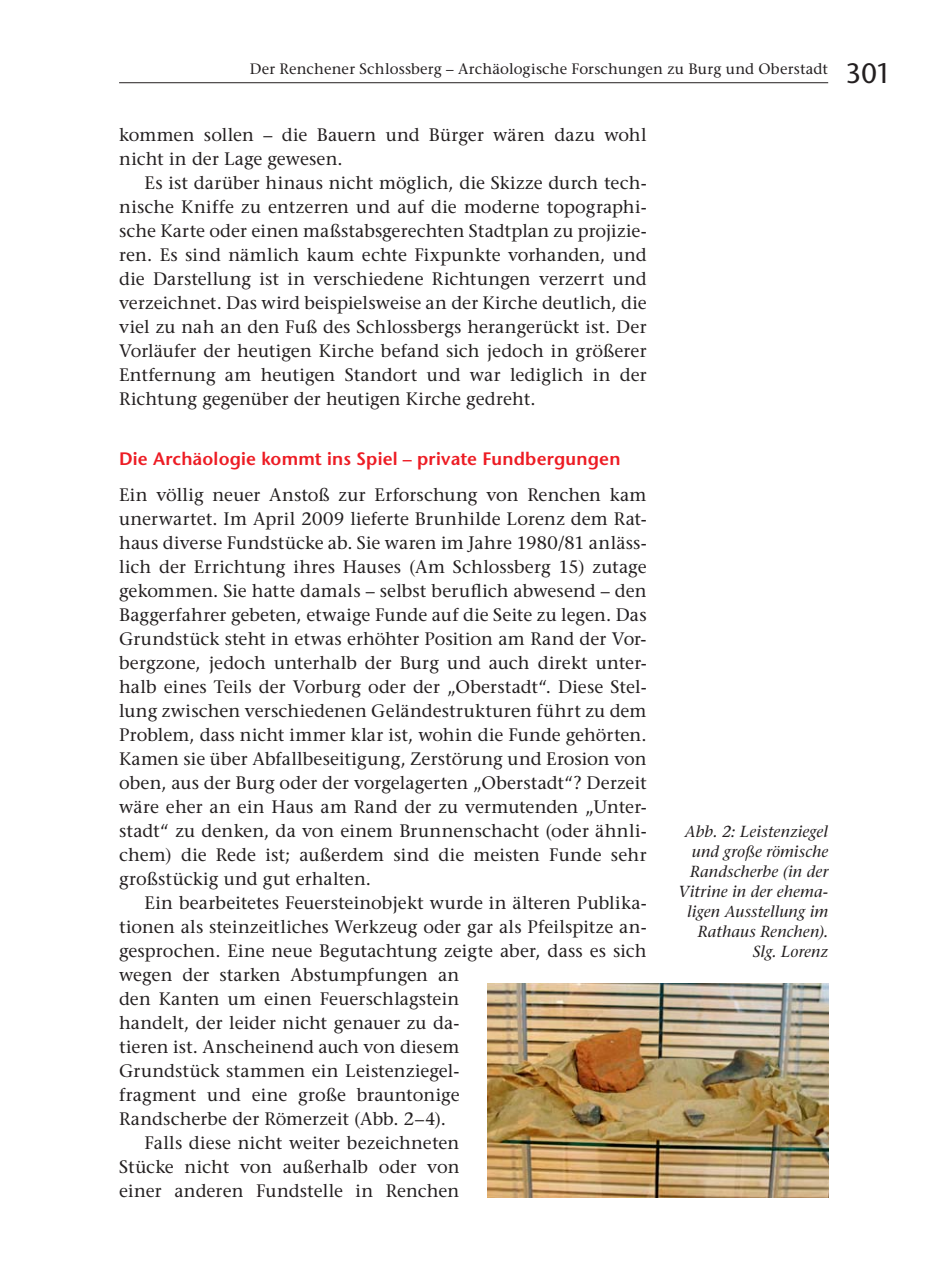
<style>
.page{position:relative;width:936px;height:1276px;background:#fff}
.page>*{position:absolute;margin:0;border:0;box-sizing:border-box;transform-origin:0 0}
.t1{font:500 28px "Stone Sans Std";color:#231f20}
.t2{font:500 18px/24px "Stone Serif Std";letter-spacing:.01em;color:#231f20;text-align:justify}
.t3{font:600 18px "Stone Sans Std";letter-spacing:.01em;color:#ed1c24}
.t4{font:italic 500 16px/20px "Stone Serif Std";letter-spacing:.01em;color:#231f20;text-align:right}
.t5{font:500 15px "Stone Serif Std";letter-spacing:.015em;color:#231f20}
</style>
<div class="page">
<hr style="left:119px;top:82px;width:709px;height:1px;background:#231f20">
<img style="left:488px;top:983px;width:340px;height:214px">
<p class="t5" style="left:250px;top:62px;width:580px">Der Renchener Schlossberg – Archäologische Forschungen zu Burg und Oberstadt</p>
<p class="t2" style="left:119px;top:124px;width:529px">kommen sollen – die Bauern und Bürger wären dazu wohl nicht in der Lage gewesen.</p>
<p class="t2" style="left:119px;top:172px;width:529px;text-indent:26px">Es ist darüber hinaus nicht möglich, die Skizze durch tech&shy;nische Kniffe zu entzerren und auf die moderne topographi&shy;sche Karte oder einen maßstabsgerechten Stadtplan zu projizie&shy;ren. Es sind nämlich kaum echte Fixpunkte vorhanden, und die Darstellung ist in verschiedene Richtungen verzerrt und verzeichnet. Das wird beispielsweise an der Kirche deutlich, die viel zu nah an den Fuß des Schlossbergs herangerückt ist. Der Vorläufer der heutigen Kirche befand sich jedoch in größerer Entfernung am heutigen Standort und war lediglich in der Richtung gegenüber der heutigen Kirche gedreht.</p>
<p class="t3" style="left:119px;top:450px;width:503px">Die Archäologie kommt ins Spiel – private Fundbergungen</p>
<p class="t2" style="left:119px;top:483px;width:529px">Ein völlig neuer Anstoß zur Erforschung von Renchen kam unerwartet. Im April 2009 lieferte Brunhilde Lorenz dem Rat&shy;haus diverse Fundstücke ab. Sie waren im Jahre 1980/81 anläss&shy;lich der Errichtung ihres Hauses (Am Schlossberg 15) zutage gekommen. Sie hatte damals – selbst beruflich abwesend – den Baggerfahrer gebeten, etwaige Funde auf die Seite zu legen. Das Grundstück steht in etwas erhöhter Position am Rand der Vor&shy;bergzone, jedoch unterhalb der Burg und auch direkt unter&shy;halb eines Teils der Vorburg oder der „Oberstadt“. Diese Stel&shy;lung zwischen verschiedenen Geländestrukturen führt zu dem Problem, dass nicht immer klar ist, wohin die Funde gehörten.<br>Kamen sie über Abfallbeseitigung, Zerstörung und Erosion von oben, aus der Burg oder der vorgelagerten „Oberstadt“? Derzeit wäre eher an ein Haus am Rand der zu vermutenden „Unter&shy;stadt“ zu denken, da von einem Brunnenschacht (oder ähnli&shy;chem) die Rede ist; außerdem sind die meisten Funde sehr großstückig und gut erhalten.</p>
<p class="t2" style="left:145px;top:891px;width:503px">Ein bearbeitetes Feuersteinobjekt wurde in älteren Publika-</p>
<p class="t2" style="left:119px;top:915px;width:529px">tionen als steinzeitliches Werkzeug oder gar als Pfeilspitze an-</p>
<p class="t2" style="left:119px;top:939px;width:529px">gesprochen. Eine neue Begutachtung zeigte aber, dass es sich</p>
<p class="t2" style="left:119px;top:963px;width:342px">wegen der starken Abstumpfungen an</p>
<p class="t2" style="left:119px;top:987px;width:342px">den Kanten um einen Feuerschlagstein</p>
<p class="t2" style="left:119px;top:1011px;width:342px">handelt, der leider nicht genauer zu da-</p>
<p class="t2" style="left:119px;top:1035px;width:342px">tieren ist. Anscheinend auch von diesem</p>
<p class="t2" style="left:119px;top:1059px;width:342px">Grundstück stammen ein Leistenziegel-</p>
<p class="t2" style="left:119px;top:1083px;width:342px">fragment und eine große brauntonige</p>
<p class="t2" style="left:119px;top:1107px;width:328px">Randscherbe der Römerzeit (Abb. 2–4).</p>
<p class="t2" style="left:145px;top:1131px;width:316px">Falls diese nicht weiter bezeichneten</p>
<p class="t2" style="left:119px;top:1155px;width:342px">Stücke nicht von außerhalb oder von</p>
<p class="t2" style="left:119px;top:1179px;width:342px">einer anderen Fundstelle in Renchen</p>
<p class="t4" style="left:678px;top:822px;width:151px">Abb. 2: Leistenziegel und große römische<br>Randscherbe (in der<br>Vitrine in der ehema&shy;ligen Ausstellung im<br>Rathaus Renchen).<br>Slg. Lorenz</p>
<h1 class="t1" style="left:845px;top:60px;width:48px">301</h1>
</div>
